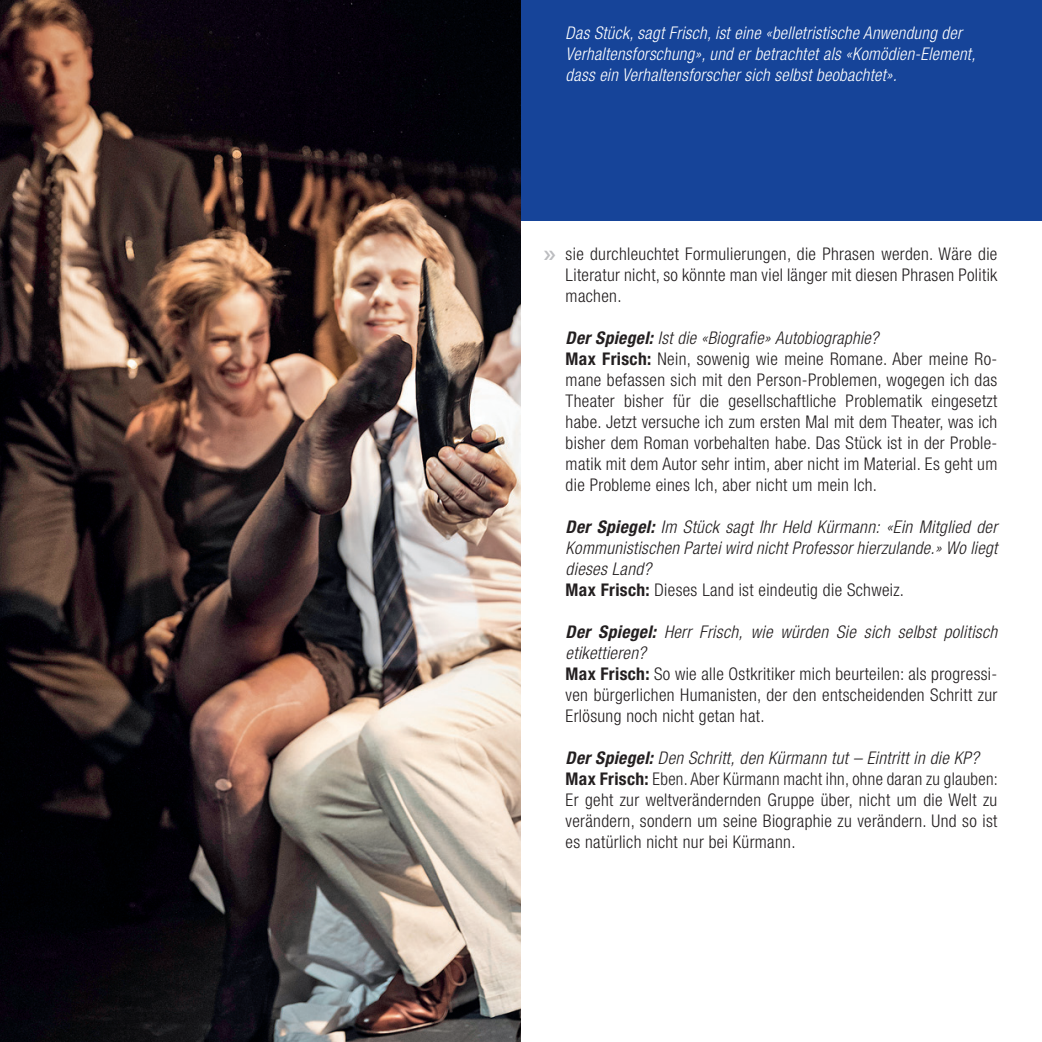
<style>
.page{position:relative;width:1042px;height:1042px;background:#fff}
.page>*{position:absolute;margin:0;border:0;box-sizing:border-box;transform-origin:0 0}
.Grundtext-Block{font:300 condensed 17.5px/21px "Helvetica Neue";letter-spacing:.02em;color:#231f20;text-align:justify}
.Grundtext-Block-2{font:italic 300 condensed 17.5px/21px "Helvetica Neue";letter-spacing:.02em;color:#231f20;text-align:justify}
.Grundtext-weiss-kurs{font:italic 300 condensed 17.5px/21px "Helvetica Neue";letter-spacing:.02em;color:#fff}
.s1{font-weight:700}
</style>
<div class="page">
<div style="left:521px;top:0;width:521px;height:221px;background:#164499"></div>
<img style="left:0;top:0;width:521px;height:1042px">
<p class="Grundtext-weiss-kurs" style="left:566px;top:22px;width:411px">Das Stück, sagt Frisch, ist eine «belletristische Anwendung der<br>Verhaltensforschung», und er betrachtet als «Komödien-Element, dass ein Verhaltensforscher sich selbst beobachtet».</p>
<p class="Grundtext-Block" style="left:566px;top:243px;width:433px">sie durchleuchtet Formulierungen, die Phrasen werden. Wäre die Literatur nicht, so könnte man viel länger mit diesen Phrasen Politik machen.</p>
<p class="Grundtext-Block-2" style="left:566px;top:327px;width:314px"><span class="s1">Der Spiegel:</span> Ist die «Biografie» Autobiographie?</p>
<p class="Grundtext-Block" style="left:566px;top:348px;width:433px"><span class="s1">Max Frisch:</span> Nein, sowenig wie meine Romane. Aber meine Ro&shy;mane befassen sich mit den Person-Problemen, wogegen ich das Theater bisher für die gesellschaftliche Problematik eingesetzt habe. Jetzt versuche ich zum ersten Mal mit dem Theater, was ich bisher dem Roman vorbehalten habe. Das Stück ist in der Proble&shy;matik mit dem Autor sehr intim, aber nicht im Material. Es geht um die Probleme eines Ich, aber nicht um mein Ich.</p>
<p class="Grundtext-Block-2" style="left:566px;top:516px;width:433px"><span class="s1">Der Spiegel:</span> Im Stück sagt Ihr Held Kürmann: «Ein Mitglied der Kommunistischen Partei wird nicht Professor hierzulande.» Wo liegt dieses Land?</p>
<p class="Grundtext-Block" style="left:566px;top:579px;width:340px"><span class="s1">Max Frisch:</span> Dieses Land ist eindeutig die Schweiz.</p>
<p class="Grundtext-Block-2" style="left:566px;top:621px;width:433px"><span class="s1">Der Spiegel:</span> Herr Frisch, wie würden Sie sich selbst politisch etikettieren?</p>
<p class="Grundtext-Block" style="left:566px;top:663px;width:433px"><span class="s1">Max Frisch:</span> So wie alle Ostkritiker mich beurteilen: als progressi&shy;ven bürgerlichen Humanisten, der den entscheidenden Schritt zur Erlösung noch nicht getan hat.</p>
<p class="Grundtext-Block-2" style="left:566px;top:747px;width:415px"><span class="s1">Der Spiegel:</span> Den Schritt, den Kürmann tut – Eintritt in die KP?</p>
<p class="Grundtext-Block" style="left:566px;top:768px;width:434px"><span class="s1">Max Frisch:</span> Eben. Aber Kürmann macht ihn, ohne daran zu glauben:<br>Er geht zur weltverändernden Gruppe über, nicht um die Welt zu verändern, sondern um seine Biographie zu verändern. Und so ist es natürlich nicht nur bei Kürmann.</p>
</div>
